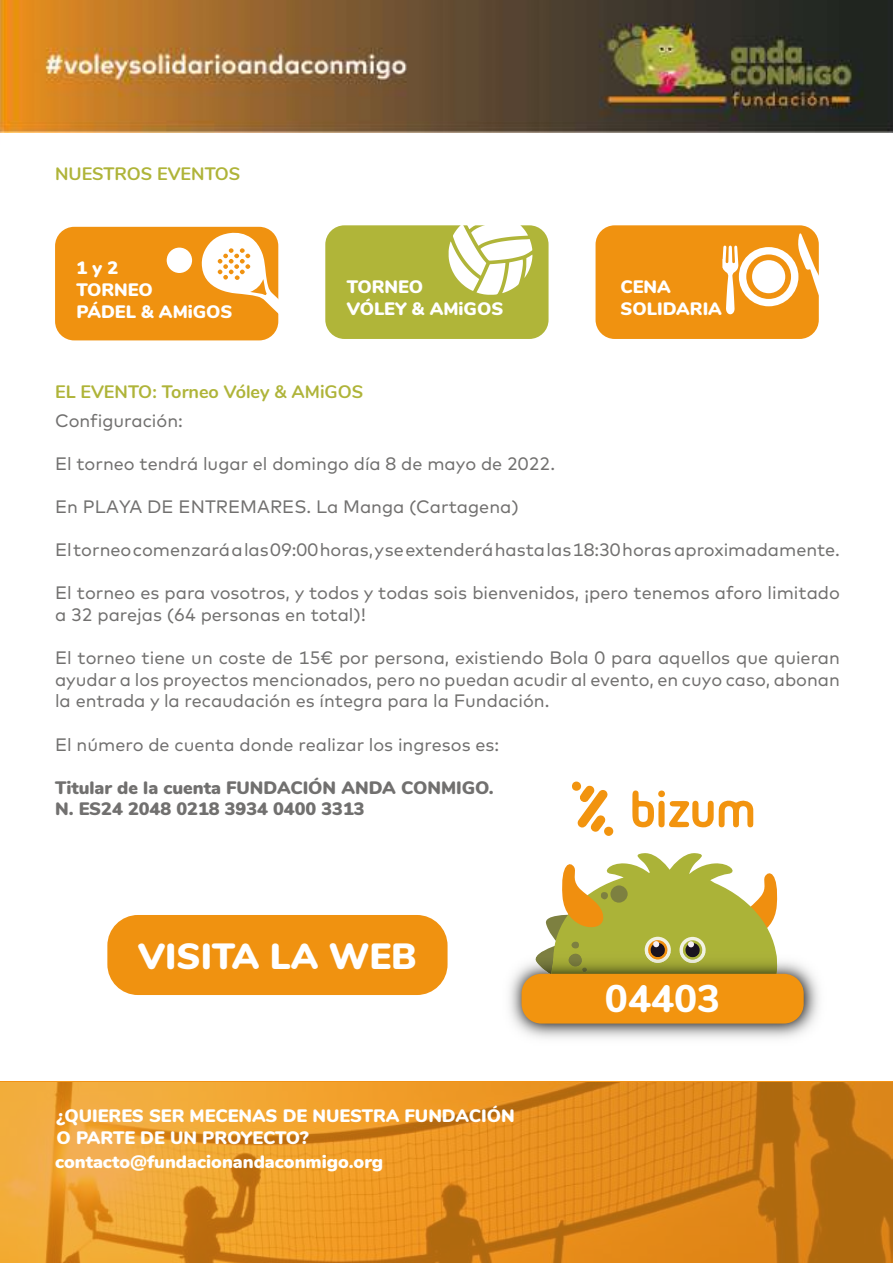
<style>
.page{position:relative;width:893px;height:1263px;background:#fff}
.page>*{position:absolute;margin:0;border:0;box-sizing:border-box;transform-origin:0 0}
.t1{font:800 38.4px "Nunito";color:#fff}
.t2{font:900 36.3px "Nunito";color:#fff}
.t3{font:18px/21.6px "Mark";color:#71706f}
.t4{font:900 18px/21.6px "Nunito";color:#fff}
.t5{font:900 18px/21.6px "Nunito";color:#71706f}
.t6{font:700 18px "Nunito";color:#afb439}
</style>
<div class="page">
<img style="left:1px;top:1082px;width:892px;height:181px">
<hr style="left:0;top:1081px;width:1px;height:182px;background:#aeb538">
<img style="left:0;top:0;width:893px;height:132px">
<div style="left:107px;top:915px;width:341px;height:80px;background:#f09210;border-radius:31px"></div>
<div style="left:55px;top:227px;width:223px;height:113px;background:#f09210;border-radius:19px"></div>
<div style="left:325px;top:225px;width:224px;height:114px;background:#b0b539;border-radius:19px"></div>
<div style="left:596px;top:225px;width:223px;height:114px;background:#f09210;border-radius:19px"></div>
<svg style="left:202px;top:232px;width:77px;height:85px"></svg>
<div style="left:167px;top:248px;width:25px;height:25px;background:#fff;border-radius:50%"></div>
<svg style="left:722px;top:233px;width:97px;height:81px"></svg>
<div style="left:752px;top:260px;width:33px;height:33px;background:#fff;border-radius:50%"></div>
<img style="left:509px;top:961px;width:310px;height:78px">
<svg style="left:509px;top:853px;width:271px;height:122px"></svg>
<img style="left:645px;top:952px;width:26px;height:11px">
<img style="left:648px;top:952px;width:19px;height:7px">
<img style="left:651px;top:952px;width:14px;height:5px">
<div style="left:522px;top:974px;width:282px;height:49px;background:#f2940f;border-radius:20px"></div>
<svg style="left:632px;top:790px;width:121px;height:37px"></svg>
<svg style="left:577px;top:785px;width:31px;height:47px"></svg>
<div style="left:572px;top:781px;width:9px;height:10px;background:#f2940f;border-radius:50%"></div>
<div style="left:604px;top:827px;width:9px;height:9px;background:#f2940f;border-radius:50%"></div>
<div style="left:658px;top:790px;width:7px;height:7px;background:#f2940f;border-radius:50%"></div>
<svg style="left:449px;top:225px;width:83px;height:70px"></svg>
<p class="t6" style="left:55px;top:160px;width:187px">NUESTROS EVENTOS</p>
<p class="t4" style="left:77px;top:256px;width:158px">1 y 2<br>TORNEO<br>PÁDEL &amp; AMiGOS</p>
<p class="t4" style="left:347px;top:275px;width:158px">TORNEO<br>VÓLEY &amp; AMiGOS</p>
<p class="t4" style="left:620px;top:275px;width:103px">CENA<br>SOLIDARIA</p>
<p class="t6" style="left:55px;top:379px;width:310px">EL EVENTO: Torneo Vóley &amp; AMiGOS</p>
<p class="t3" style="left:55px;top:410px;width:129px">Configuración:</p>
<p class="t3" style="left:55px;top:452px;width:501px">El torneo tendrá lugar el domingo día 8 de mayo de 2022.</p>
<p class="t3" style="left:55px;top:495px;width:465px">En PLAYA DE ENTREMARES. La Manga (Cartagena)</p>
<p class="t3" style="left:55px;top:539px;width:786px">El torneo comenzará a las 09:00 horas, y se extenderá hasta las 18:30 horas aproximadamente.</p>
<p class="t3" style="left:55px;top:582px;width:786px">El torneo es para vosotros, y todos y todas sois bienvenidos, ¡pero tenemos aforo limitado a 32 parejas (64 personas en total)!</p>
<p class="t3" style="left:55px;top:647px;width:786px;text-align:justify">El torneo tiene un coste de 15€ por persona, existiendo Bola 0 para aquellos que quieran ayudar a los proyectos mencionados, pero no puedan acudir al evento, en cuyo caso, abonan la entrada y la recaudación es íntegra para la Fundación.</p>
<p class="t3" style="left:55px;top:733px;width:446px">El número de cuenta donde realizar los ingresos es:</p>
<p class="t5" style="left:55px;top:776px;width:440px">Titular de la cuenta FUNDACIÓN ANDA CONMIGO.<br>N. ES24 2048 0218 3934 0400 3313</p>
<h2 class="t2" style="left:138px;top:930px;width:280px">VISITA LA WEB</h2>
<p class="t4" style="left:57px;top:1104px;width:459px">¿QUIERES SER MECENAS DE NUESTRA FUNDACIÓN<br>O PARTE DE UN PROYECTO?</p>
<p class="t4" style="left:55px;top:1150px;width:329px">contacto@fundacionandaconmigo.org</p>
<h1 class="t1" style="left:605px;top:970px;width:117px">04403</h1>
</div>
